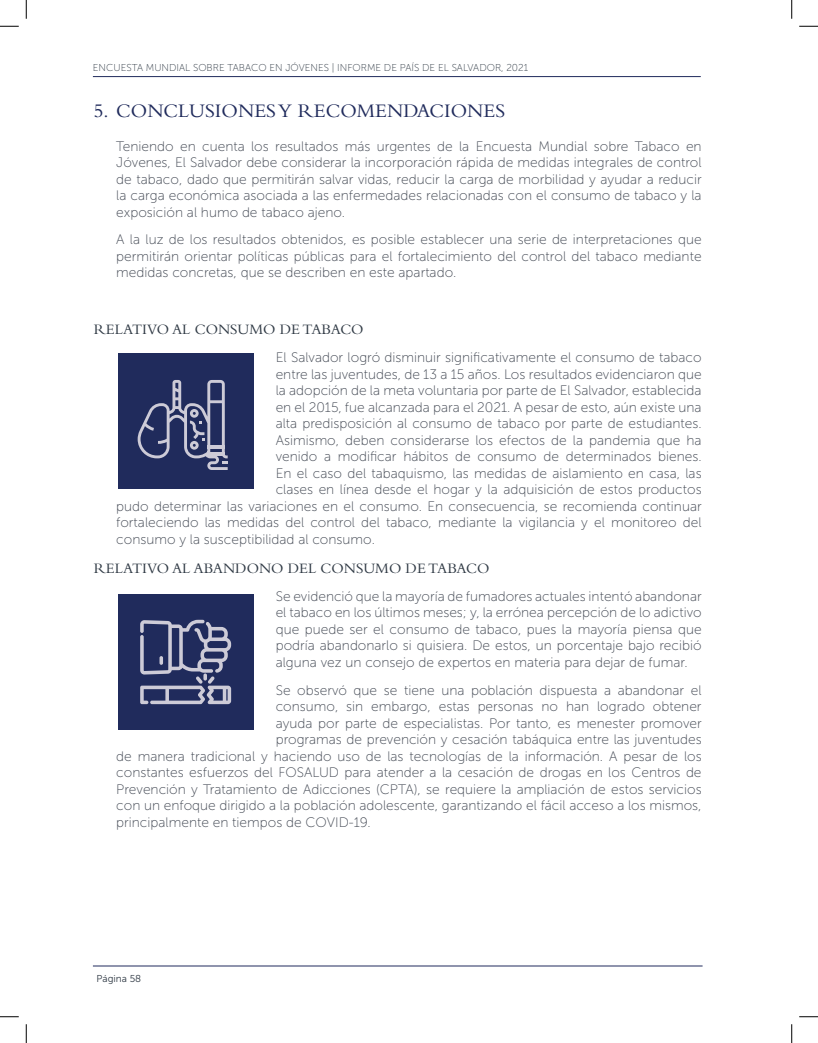
<style>
.page{position:relative;width:818px;height:1043px;background:#fff}
.page>*{position:absolute;margin:0;border:0;box-sizing:border-box;transform-origin:0 0}
.t1{font:20px "Bembo Std";color:#202b5c}
.Estilo_de_párrafo_1{font:15px "Bembo Std";color:#2f3944}
.t2{font:13.75px/16.5px "Museo Sans 100";color:#3f4550;text-align:justify}
.t3{font:10px "Museo Sans 100";color:#2f3944}
.t4{font:10px "Museo Sans 300";color:#2f3944}
</style>
<div class="page">
<hr style="left:93px;top:76px;width:607px;height:1px;background:#202b5c">
<hr style="left:93px;top:965px;width:609px;height:1px;background:#202b5c">
<div style="left:118px;top:353px;width:135px;height:135px;background:#202b5c"></div>
<svg style="left:138px;top:380px;width:90px;height:90px"></svg>
<hr style="left:207px;top:445px;width:18px;height:3px;background:#cdcbd7">
<hr style="left:207px;top:453px;width:18px;height:3px;background:#cdcbd7">
<div style="left:118px;top:594px;width:135px;height:135px;background:#202b5c"></div>
<svg style="left:140px;top:619px;width:91px;height:85px"></svg>
<svg style="left:0;top:25px;width:19px;height:2px"></svg>
<svg style="left:799px;top:25px;width:19px;height:2px"></svg>
<svg style="left:0;top:1016px;width:19px;height:1px"></svg>
<svg style="left:799px;top:1016px;width:19px;height:1px"></svg>
<svg style="left:25px;top:0;width:2px;height:19px"></svg>
<svg style="left:25px;top:1024px;width:2px;height:18px"></svg>
<svg style="left:791px;top:0;width:1px;height:19px"></svg>
<svg style="left:791px;top:1024px;width:1px;height:18px"></svg>
<p class="t3" style="left:93px;top:63px;width:437px">ENCUESTA MUNDIAL SOBRE TABACO EN JÓVENES | INFORME DE PAÍS DE EL SALVADOR, 2021</p>
<p class="t1" style="left:94px;top:99px;width:413px">5. CONCLUSIONES Y RECOMENDACIONES</p>
<p class="t2" style="left:116px;top:138px;width:587px">Teniendo en cuenta los resultados más urgentes de la Encuesta Mundial sobre Tabaco en Jóvenes, El Salvador debe considerar la incorporación rápida de medidas integrales de control de tabaco, dado que permitirán salvar vidas, reducir la carga de morbilidad y ayudar a reducir la carga económica asociada a las enfermedades relacionadas con el consumo de tabaco y la exposición al humo de tabaco ajeno.</p>
<p class="t2" style="left:116px;top:231px;width:587px">A la luz de los resultados obtenidos, es posible establecer una serie de interpretaciones que permitirán orientar políticas públicas para el fortalecimiento del control del tabaco mediante medidas concretas, que se describen en este apartado.</p>
<p class="Estilo_de_párrafo_1" style="left:94px;top:321px;width:271px">RELATIVO AL CONSUMO DE TABACO</p>
<p class="t2" style="left:276px;top:349px;width:427px">El Salvador logró disminuir significativamente el consumo de tabaco</p>
<p class="t2" style="left:276px;top:366px;width:427px">entre las juventudes, de 13 a 15 años. Los resultados evidenciaron que</p>
<p class="t2" style="left:276px;top:382px;width:427px">la adopción de la meta voluntaria por parte de El Salvador, establecida</p>
<p class="t2" style="left:276px;top:399px;width:427px">en el 2015, fue alcanzada para el 2021. A pesar de esto, aún existe una</p>
<p class="t2" style="left:276px;top:415px;width:427px">alta predisposición al consumo de tabaco por parte de estudiantes.</p>
<p class="t2" style="left:276px;top:432px;width:427px">Asimismo, deben considerarse los efectos de la pandemia que ha</p>
<p class="t2" style="left:276px;top:448px;width:427px">venido a modificar hábitos de consumo de determinados bienes.</p>
<p class="t2" style="left:276px;top:465px;width:427px">En el caso del tabaquismo, las medidas de aislamiento en casa, las</p>
<p class="t2" style="left:276px;top:481px;width:427px">clases en línea desde el hogar y la adquisición de estos productos</p>
<p class="t2" style="left:116px;top:498px;width:587px">pudo determinar las variaciones en el consumo. En consecuencia, se recomienda continuar</p>
<p class="t2" style="left:116px;top:514px;width:587px">fortaleciendo las medidas del control del tabaco, mediante la vigilancia y el monitoreo del</p>
<p class="t2" style="left:116px;top:531px;width:260px">consumo y la susceptibilidad al consumo.</p>
<p class="Estilo_de_párrafo_1" style="left:94px;top:559px;width:397px">RELATIVO AL ABANDONO DEL CONSUMO DE TABACO</p>
<p class="t2" style="left:276px;top:588px;width:427px">Se evidenció que la mayoría de fumadores actuales intentó abandonar el tabaco en los últimos meses; y, la errónea percepción de lo adictivo que puede ser el consumo de tabaco, pues la mayoría piensa que podría abandonarlo si quisiera. De estos, un porcentaje bajo recibió alguna vez un consejo de expertos en materia para dejar de fumar.</p>
<p class="t2" style="left:276px;top:681px;width:427px">Se observó que se tiene una población dispuesta a abandonar el</p>
<p class="t2" style="left:276px;top:698px;width:427px">consumo, sin embargo, estas personas no han logrado obtener</p>
<p class="t2" style="left:276px;top:714px;width:427px">ayuda por parte de especialistas. Por tanto, es menester promover</p>
<p class="t2" style="left:276px;top:731px;width:427px">programas de prevención y cesación tabáquica entre las juventudes</p>
<p class="t2" style="left:116px;top:747px;width:587px">de manera tradicional y haciendo uso de las tecnologías de la información. A pesar de los</p>
<p class="t2" style="left:116px;top:764px;width:586px">constantes esfuerzos del FOSALUD para atender a la cesación de drogas en los Centros de</p>
<p class="t2" style="left:116px;top:780px;width:587px">Prevención y Tratamiento de Adicciones (CPTA), se requiere la ampliación de estos servicios</p>
<p class="t2" style="left:116px;top:797px;width:586px">con un enfoque dirigido a la población adolescente, garantizando el fácil acceso a los mismos,</p>
<p class="t2" style="left:116px;top:813px;width:256px">principalmente en tiempos de COVID-19.</p>
<p class="t4" style="left:96px;top:972px;width:46px">Página 58</p>
</div>
